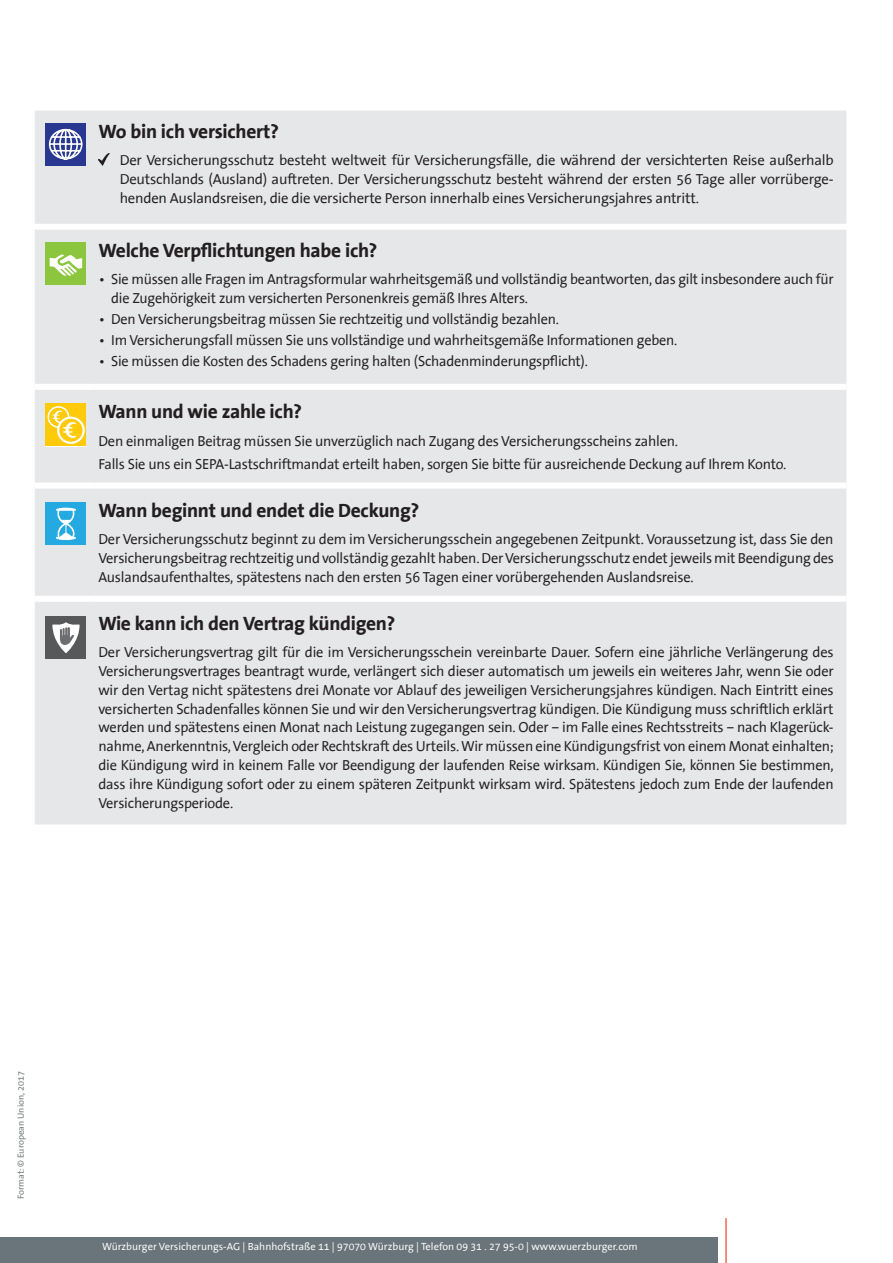
<style>
.page{position:relative;width:893px;height:1263px;background:#fff}
.page>*{position:absolute;margin:0;border:0;box-sizing:border-box;transform-origin:0 0}
.t1{font:700 19.5px "The Sans Office Unicode";letter-spacing:-.015em;color:#231f20}
.t2{font:14.7px/18.8px "The Sans Office Unicode";letter-spacing:-.015em;color:#231f20;text-align:justify}
.t3{font:10.5px "The Sans Office Unicode";color:#fff}
.t4{font:9px "The Sans Office Unicode";color:#6a747b}
</style>
<div class="page">
<div style="left:0;top:1238px;width:717px;height:25px;background:#6a747b"></div>
<div style="left:35px;top:111px;width:811px;height:713px;background:#e6e7e9"></div>
<div style="left:94px;top:384px;width:752px;height:6px;background:#fff"></div>
<div style="left:94px;top:482px;width:752px;height:6px;background:#fff"></div>
<div style="left:94px;top:596px;width:752px;height:6px;background:#fff"></div>
<div style="left:35px;top:384px;width:59px;height:6px;background:#fff"></div>
<div style="left:35px;top:482px;width:59px;height:6px;background:#fff"></div>
<div style="left:35px;top:596px;width:59px;height:6px;background:#fff"></div>
<div style="left:45px;top:123px;width:41px;height:43px;background:#283890"></div>
<svg style="left:48px;top:128px;width:35px;height:32px"></svg>
<svg style="left:98px;top:153px;width:11px;height:12px"></svg>
<div style="left:45px;top:242px;width:41px;height:43px;background:#8bc63e"></div>
<svg style="left:50px;top:254px;width:33px;height:22px"></svg>
<div style="left:45px;top:404px;width:41px;height:42px;background:#feca0a"></div>
<div style="left:48px;top:406px;width:21px;height:22px;border:2px solid #fff;border-radius:50%"></div>
<svg style="left:58px;top:418px;width:26px;height:25px"></svg>
<div style="left:57px;top:417px;width:28px;height:27px;border:2px solid #fff;border-radius:50%"></div>
<svg style="left:51px;top:409px;width:26px;height:30px"></svg>
<div style="left:45px;top:502px;width:41px;height:43px;background:#24aae1"></div>
<svg style="left:56px;top:508px;width:20px;height:32px"></svg>
<div style="left:45px;top:616px;width:41px;height:42px;background:#57585a"></div>
<svg style="left:52px;top:622px;width:28px;height:31px"></svg>
<hr style="left:725px;top:1218px;width:2px;height:45px;background:#f2664f">
<h1 class="t1" style="left:98px;top:120px;width:182px">Wo bin ich versichert?</h1>
<p class="t2" style="left:120px;top:151px;width:715px">Der Versicherungsschutz besteht weltweit für Versicherungsfälle, die während der versichterten Reise außerhalb Deutschlands (Ausland) auftreten. Der Versicherungsschutz besteht während der ersten 56 Tage aller vorrüberge&shy;henden Auslandsreisen, die die versicherte Person innerhalb eines Versicherungsjahres antritt.</p>
<h1 class="t1" style="left:98px;top:239px;width:281px">Welche Verpflichtungen habe ich?</h1>
<p class="t2" style="left:111px;top:270px;width:724px;text-indent:-13px">• Sie müssen alle Fragen im Antragsformular wahrheitsgemäß und vollständig beantworten, das gilt insbesondere auch für die Zugehörigkeit zum versicherten Personenkreis gemäß Ihres Alters.</p>
<p class="t2" style="left:98px;top:310px;width:462px">• Den Versicherungsbeitrag müssen Sie rechtzeitig und vollständig bezahlen.</p>
<p class="t2" style="left:98px;top:331px;width:580px">• Im Versicherungsfall müssen Sie uns vollständige und wahrheitsgemäße Informationen geben.</p>
<p class="t2" style="left:98px;top:352px;width:491px">• Sie müssen die Kosten des Schadens gering halten (Schadenminderungspflicht).</p>
<h1 class="t1" style="left:98px;top:401px;width:205px">Wann und wie zahle ich?</h1>
<p class="t2" style="left:98px;top:429px;width:689px;line-height:23px">Den einmaligen Beitrag müssen Sie unverzüglich nach Zugang des Versicherungsscheins zahlen.<br>Falls Sie uns ein SEPA-Lastschriftmandat erteilt haben, sorgen Sie bitte für ausreichende Deckung auf Ihrem Konto.</p>
<h1 class="t1" style="left:98px;top:499px;width:322px">Wann beginnt und endet die Deckung?</h1>
<p class="t2" style="left:98px;top:530px;width:737px">Der Versicherungsschutz beginnt zu dem im Versicherungsschein angegebenen Zeitpunkt. Voraussetzung ist, dass Sie den Versicherungsbeitrag rechtzeitig und vollständig gezahlt haben. Der Versicherungsschutz endet jeweils mit Beendigung des Auslandsaufenthaltes, spätestens nach den ersten 56 Tagen einer vorübergehenden Auslandsreise.</p>
<h1 class="t1" style="left:98px;top:612px;width:298px">Wie kann ich den Vertrag kündigen?</h1>
<p class="t2" style="left:98px;top:643px;width:737px">Der Versicherungsvertrag gilt für die im Versicherungsschein vereinbarte Dauer. Sofern eine jährliche Verlängerung des Versicherungsvertrages beantragt wurde, verlängert sich dieser automatisch um jeweils ein weiteres Jahr, wenn Sie oder wir den Vertag nicht spätestens drei Monate vor Ablauf des jeweiligen Versicherungsjahres kündigen. Nach Eintritt eines versicherten Schadenfalles können Sie und wir den Versicherungsvertrag kündigen. Die Kündigung muss schriftlich erklärt werden und spätestens einen Monat nach Leistung zugegangen sein. Oder – im Falle eines Rechtsstreits – nach Klagerück&shy;nahme, Anerkenntnis, Vergleich oder Rechtskraft des Urteils. Wir müssen eine Kündigungsfrist von einem Monat einhalten; die Kündigung wird in keinem Falle vor Beendigung der laufenden Reise wirksam. Kündigen Sie, können Sie bestimmen, dass ihre Kündigung sofort oder zu einem späteren Zeitpunkt wirksam wird. Spätestens jedoch zum Ende der laufenden Versicherungsperiode.</p>
<p class="t4" style="left:16px;top:1199px;width:130px;rotate:-90deg">Format: © European Union, 2017</p>
<p class="t3" style="left:102px;top:1240px;width:537px">Würzburger Versicherungs-AG | Bahnhofstraße 11 | 97070 Würzburg | Telefon 09 31 . 27 95-0 | www.wuerzburger.com</p>
</div>
